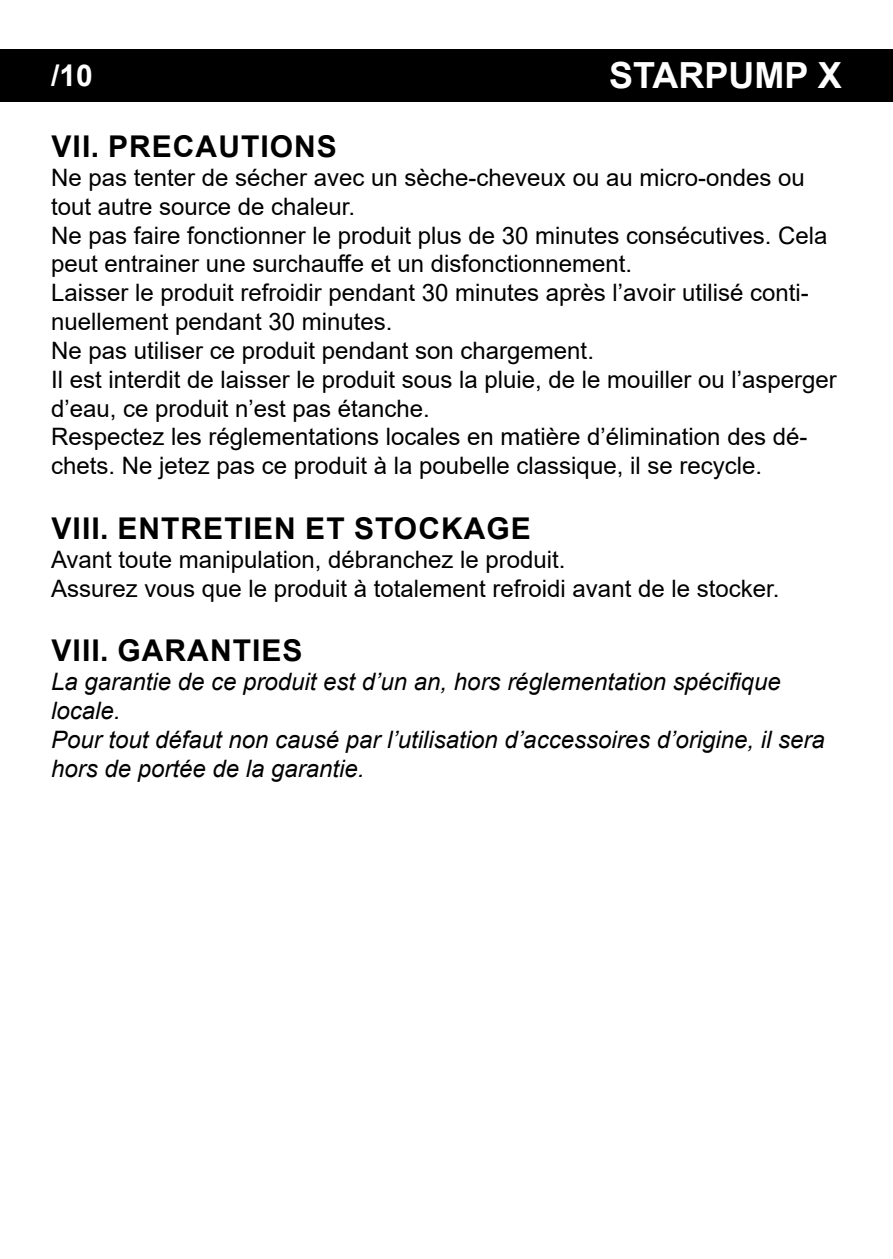
<style>
.page{position:relative;width:893px;height:1259px;background:#fff}
.page>*{position:absolute;margin:0;border:0;box-sizing:border-box;transform-origin:0 0}
.t1{font:700 36px "Arial";color:#fff}
.t2{font:700 30px "Arial";letter-spacing:.035em;color:#000}
.t3{font:700 30px "Arial";color:#fff}
.t4{font:24px/28.8px "Arial";color:#000}
.t5{font:italic 24px/28.8px "Arial";color:#000}
</style>
<div class="page">
<div style="left:0;top:49px;width:893px;height:53px;background:#000"></div>
<p class="t3" style="left:51px;top:54px;width:43px">/10</p>
<h1 class="t1" style="left:609px;top:50px;width:234px">STARPUMP X</h1>
<p class="t2" style="left:52px;top:126px;width:287px">VII. PRECAUTIONS</p>
<p class="t4" style="left:51px;top:163px;width:787px">Ne pas tenter de sécher avec un sèche-cheveux ou au micro-ondes ou tout autre source de chaleur.<br>Ne pas faire fonctionner le produit plus de 30 minutes consécutives. Cela peut entrainer une surchauffe et un disfonctionnement.<br>Laisser le produit refroidir pendant 30 minutes après l’avoir utilisé conti&shy;nuellement pendant 30 minutes.<br>Ne pas utiliser ce produit pendant son chargement.<br>Il est interdit de laisser le produit sous la pluie, de le mouiller ou l’asperger d’eau, ce produit n’est pas étanche.<br>Respectez les réglementations locales en matière d’élimination des dé&shy;chets. Ne jetez pas ce produit à la poubelle classique, il se recycle.</p>
<p class="t2" style="left:52px;top:507px;width:477px">VIII. ENTRETIE N ET STOCKAGE</p>
<p class="t4" style="left:51px;top:545px;width:730px">Avant toute manipulation, débranchez le produit.<br>Assurez vous que le produit à totalement refroidi avant de le stocker.</p>
<p class="t2" style="left:52px;top:630px;width:252px">VIII. GARANTIES</p>
<p class="t5" style="left:51px;top:668px;width:775px">La garantie de ce produit est d’un an, hors réglementation spécifique locale.<br>Pour tout défaut non causé par l’utilisation d’accessoires d’origine, il sera hors de portée de la garantie.</p>
</div>
